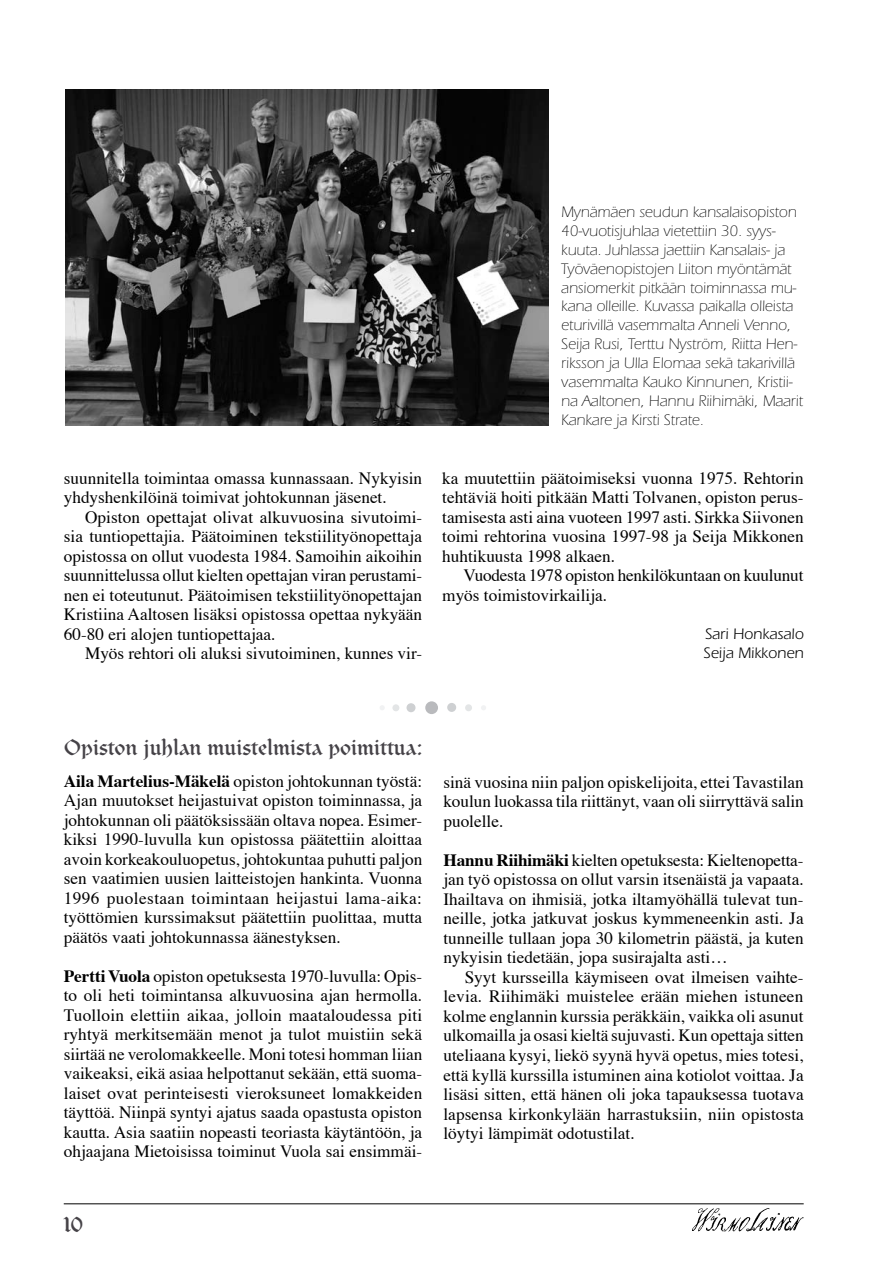
<style>
.page{position:relative;width:893px;height:1263px;background:#fff}
.page>*{position:absolute;margin:0;border:0;box-sizing:border-box;transform-origin:0 0}
.t1{font:22.5px "Clairvaux";color:#454247;scale:1.1 1}
.t2{font:22.5px "Old English";color:#454247;scale:1.1 1}
.t3{font:17.25px/19.5px "Times";color:#000;text-align:justify}
.t4{font:300 15.75px/18.9px "Itc Eras";color:#000}
.t5{font:15.75px/18.9px "Itc Eras";color:#000}
.s1{font-weight:700}
</style>
<div class="page">
<img style="left:692px;top:1208px;width:112px;height:24px">
<hr style="left:64px;top:1203px;width:740px;height:1px;background:#000">
<div style="left:425px;top:701px;width:13px;height:13px;background:#b9babd;border-radius:50%"></div>
<div style="left:406px;top:703px;width:9px;height:9px;background:#ced0d2;border-radius:50%"></div>
<div style="left:392px;top:704px;width:7px;height:7px;background:#e3e5e6;border-radius:50%"></div>
<svg style="left:380px;top:705px;width:5px;height:5px"></svg>
<div style="left:447px;top:703px;width:9px;height:9px;background:#ced0d2;border-radius:50%"></div>
<div style="left:465px;top:704px;width:7px;height:7px;background:#e3e5e6;border-radius:50%"></div>
<svg style="left:481px;top:705px;width:5px;height:5px"></svg>
<img style="left:65px;top:89px;width:484px;height:336px">
<p class="t3" style="left:64px;top:466px;width:360px">suunnitella toimintaa omassa kunnassaan. Nykyisin yhdyshenkilöinä toimivat johtokunnan jäsenet.</p>
<p class="t3" style="left:64px;top:505px;width:360px;text-indent:21px">Opiston opettajat olivat alkuvuosina sivutoimi&shy;sia tuntiopettajia. Päätoiminen tekstiilityönopettaja opistossa on ollut vuodesta 1984. Samoihin aikoihin suunnittelussa ollut kielten opettajan viran perustami&shy;nen ei toteutunut. Päätoimisen tekstiilityönopettajan Kristiina Aaltosen lisäksi opistossa opettaa nykyään 60-80 eri alojen tuntiopettajaa.</p>
<p class="t3" style="left:85px;top:642px;width:339px">Myös rehtori oli aluksi sivutoiminen, kunnes vir-</p>
<p class="t4" style="left:561px;top:203px;width:243px">Mynämäen seudun kansalaisopiston 40-vuotisjuhlaa vietettiin 30. syys&shy;kuuta. Juhlassa jaettiin Kansalais- ja Työväenopistojen Liiton myöntämät ansiomerkit pitkään toiminnassa mu&shy;kana olleille. Kuvassa paikalla olleista eturivillä vasemmalta Anneli Venno, Seija Rusi, Terttu Nyström, Riitta Hen&shy;riksson ja Ulla Elomaa sekä takarivillä vasemmalta Kauko Kinnunen, Kristii&shy;na Aaltonen, Hannu Riihimäki, Maarit Kankare ja Kirsti Strate.</p>
<p class="t3" style="left:442px;top:467px;width:363px">ka muutettiin päätoimiseksi vuonna 1975. Rehtorin tehtäviä hoiti pitkään Matti Tolvanen, opiston perus&shy;tamisesta asti aina vuoteen 1997 asti. Sirkka Siivonen toimi rehtorina vuosina 1997-98 ja Seija Mikkonen huhtikuusta 1998 alkaen.</p>
<p class="t3" style="left:442px;top:564px;width:363px;text-indent:21px">Vuodesta 1978 opiston henkilökuntaan on kuulunut myös toimistovirkailija.</p>
<p class="t5" style="left:703px;top:625px;width:102px">Sari Honkasalo<br>Seija Mikkonen</p>
<h1 class="t1" style="left:64px;top:734px;width:328px">Opiston juhlan muistelmista poimittua:</h1>
<p class="t3" style="left:64px;top:770px;width:360px"><span class="s1">Aila Martelius-Mäkelä</span> opiston johtokunnan työstä:<br>Ajan muutokset heijastuivat opiston toiminnassa, ja johtokunnan oli päätöksissään oltava nopea. Esimer&shy;kiksi 1990-luvulla kun opistossa päätettiin aloittaa avoin korkeakouluopetus, johtokuntaa puhutti paljon sen vaatimien uusien laitteistojen hankinta. Vuonna 1996 puolestaan toimintaan heijastui lama-aika: työttömien kurssimaksut päätettiin puolittaa, mutta päätös vaati johtokunnassa äänestyksen.</p>
<p class="t3" style="left:64px;top:965px;width:360px"><span class="s1">Pertti Vuola</span> opiston opetuksesta 1970-luvulla: Opis&shy;to oli heti toimintansa alkuvuosina ajan hermolla.<br>Tuolloin elettiin aikaa, jolloin maataloudessa piti ryhtyä merkitsemään menot ja tulot muistiin sekä siirtää ne verolomakkeelle. Moni totesi homman liian vaikeaksi, eikä asiaa helpottanut sekään, että suoma&shy;laiset ovat perinteisesti vieroksuneet lomakkeiden täyttöä. Niinpä syntyi ajatus saada opastusta opiston kautta. Asia saatiin nopeasti teoriasta käytäntöön, ja ohjaajana Mietoisissa toiminut Vuola sai ensimmäi-</p>
<p class="t3" style="left:443px;top:771px;width:362px">sinä vuosina niin paljon opiskelijoita, ettei Tavastilan koulun luokassa tila riittänyt, vaan oli siirryttävä salin puolelle.</p>
<p class="t3" style="left:443px;top:849px;width:362px"><span class="s1">Hannu Riihimäki</span> kielten opetuksesta: Kieltenopetta&shy;jan työ opistossa on ollut varsin itsenäistä ja vapaata.<br>Ihailtava on ihmisiä, jotka iltamyöhällä tulevat tun&shy;neille, jotka jatkuvat joskus kymmeneenkin asti. Ja tunneille tullaan jopa 30 kilometrin päästä, ja kuten nykyisin tiedetään, jopa susirajalta asti…</p>
<p class="t3" style="left:443px;top:966px;width:362px;text-indent:21px">Syyt kursseilla käymiseen ovat ilmeisen vaihte&shy;levia. Riihimäki muistelee erään miehen istuneen kolme englannin kurssia peräkkäin, vaikka oli asunut ulkomailla ja osasi kieltä sujuvasti. Kun opettaja sitten uteliaana kysyi, liekö syynä hyvä opetus, mies totesi, että kyllä kurssilla istuminen aina kotiolot voittaa. Ja lisäsi sitten, että hänen oli joka tapauksessa tuotava lapsensa kirkonkylään harrastuksiin, niin opistosta löytyi lämpimät odotustilat.</p>
<h1 class="t2" style="left:64px;top:1210px;width:19px">10</h1>
</div>
